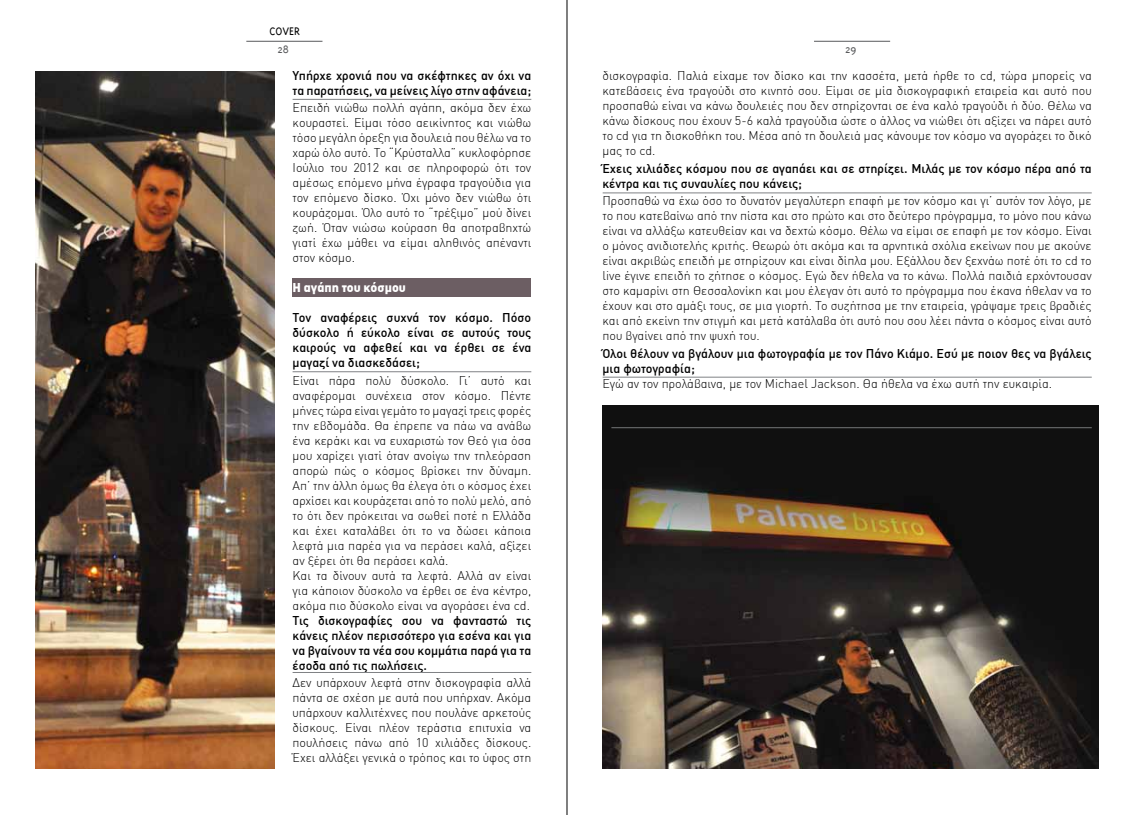
<style>
.page{position:relative;width:1134px;height:815px;background:#fff}
.page>*{position:absolute;margin:0;border:0;box-sizing:border-box;transform-origin:0 0}
.t1{font:300 12.5px/15px "DIN Greek";color:#000;text-align:justify}
.t2{font:12.5px/15px "DIN Greek Medium Alternate";color:#000}
.t3{font:12.5px "DIN Greek Black Alternate";color:#fff}
.t4{font:300 12.5px "Triplex Greek";color:#000}
.t5{font:300 12.5px "Triplex Greek";color:#58595b}
</style>
<div class="page">
<div style="left:293px;top:278px;width:238px;height:19px;background:#6c5e63"></div>
<hr style="left:246px;top:41px;width:76px;height:1px;background:#58595b">
<hr style="left:814px;top:41px;width:76px;height:1px;background:#58595b">
<img style="left:35px;top:71px;width:240px;height:698px">
<img style="left:603px;top:405px;width:495px;height:364px">
<hr style="left:611px;top:427px;width:481px;height:1px;background:#757779">
<hr style="left:293px;top:99px;width:238px;height:1px;background:#808285">
<hr style="left:293px;top:371px;width:238px;height:1px;background:#808285">
<hr style="left:293px;top:672px;width:238px;height:1px;background:#808285">
<hr style="left:603px;top:377px;width:489px;height:1px;background:#808285">
<hr style="left:603px;top:193px;width:489px;height:1px;background:#808285">
<hr style="left:566px;top:0;width:1px;height:815px;background:#000">
<p class="t4" style="left:270px;top:24px;width:32px">COVER</p>
<p class="t2" style="left:293px;top:68px;width:240px">Υπήρχε χρονιά που να σκέφτηκες αν όχι να τα παρατήσεις, να μείνεις λίγο στην αφάνεια;</p>
<p class="t1" style="left:293px;top:100px;width:240px">Επειδή νιώθω πολλή αγάπη, ακόμα δεν έχω κουραστεί. Είμαι τόσο αεικίνητος και νιώθω τόσο μεγάλη όρεξη για δουλειά που θέλω να το χαρώ όλο αυτό. Το “Κρύσταλλα” κυκλοφόρησε Ιούλιο του 2012 και σε πληροφορώ ότι τον αμέσως επόμενο μήνα έγραφα τραγούδια για τον επόμενο δίσκο. Όχι μόνο δεν νιώθω ότι κουράζομαι. Όλο αυτό το “τρέξιμο” μού δίνει ζωή. Όταν νιώσω κούραση θα αποτραβηχτώ γιατί έχω μάθει να είμαι αληθινός απέναντι στον κόσμο.</p>
<p class="t3" style="left:293px;top:280px;width:115px">Η αγάπη του κόσμου</p>
<p class="t2" style="left:293px;top:310px;width:240px;text-align:justify">Τον αναφέρεις συχνά τον κόσμο. Πόσο δύσκολο ή εύκολο είναι σε αυτούς τους καιρούς να αφεθεί και να έρθει σε ένα μαγαζί να διασκεδάσει;</p>
<p class="t1" style="left:293px;top:373px;width:240px;text-align:left">Είναι πάρα πολύ δύσκολο. Γι’ αυτό και αναφέρομαι συνέχεια στον κόσμο. Πέντε μήνες τώρα είναι γεμάτο το μαγαζί τρεις φορές την εβδομάδα. Θα έπρεπε να πάω να ανάβω ένα κεράκι και να ευχαριστώ τον Θεό για όσα μου χαρίζει γιατί όταν ανοίγω την τηλεόραση απορώ πώς ο κόσμος βρίσκει την δύναμη.<br>Απ’ την άλλη όμως θα έλεγα ότι ο κόσμος έχει αρχίσει και κουράζεται από το πολύ μελό, από το ότι δεν πρόκειται να σωθεί ποτέ η Ελλάδα και έχει καταλάβει ότι το να δώσει κάποια λεφτά μια παρέα για να περάσει καλά, αξίζει αν ξέρει ότι θα περάσει καλά.<br>Και τα δίνουν αυτά τα λεφτά. Αλλά αν είναι για κάποιον δύσκολο να έρθει σε ένα κέντρο, ακόμα πιο δύσκολο είναι να αγοράσει ένα cd.</p>
<p class="t2" style="left:293px;top:613px;width:240px;text-align:justify">Τις δισκογραφίες σου να φανταστώ τις κάνεις πλέον περισσότερο για εσένα και για να βγαίνουν τα νέα σου κομμάτια παρά για τα έσοδα από τις πωλήσεις.</p>
<p class="t1" style="left:293px;top:675px;width:240px">Δεν υπάρχουν λεφτά στην δισκογραφία αλλά πάντα σε σχέση με αυτά που υπήρχαν. Ακόμα υπάρχουν καλλιτέχνες που πουλάνε αρκετούς δίσκους. Είναι πλέον τεράστια επιτυχία να πουλήσεις πάνω από 10 χιλιάδες δίσκους.<br>Έχει αλλάξει γενικά ο τρόπος και το ύφος στη</p>
<p class="t5" style="left:278px;top:43px;width:13px">28</p>
<p class="t5" style="left:845px;top:43px;width:12px">29</p>
<p class="t1" style="left:602px;top:68px;width:491px">δισκογραφία. Παλιά είχαμε τον δίσκο και την κασσέτα, μετά ήρθε το cd, τώρα μπορείς να κατεβάσεις ένα τραγούδι στο κινητό σου. Είμαι σε μία δισκογραφική εταιρεία και αυτό που προσπαθώ είναι να κάνω δουλειές που δεν στηρίζονται σε ένα καλό τραγούδι ή δύο. Θέλω να κάνω δίσκους που έχουν 5-6 καλά τραγούδια ώστε ο άλλος να νιώθει ότι αξίζει να πάρει αυτό το cd για τη δισκοθήκη του. Μέσα από τη δουλειά μας κάνουμε τον κόσμο να αγοράζει το δικό μας το cd.</p>
<p class="t2" style="left:602px;top:161px;width:491px">Έχεις χιλιάδες κόσμου που σε αγαπάει και σε στηρίζει. Μιλάς με τον κόσμο πέρα από τα κέντρα και τις συναυλίες που κάνεις;</p>
<p class="t1" style="left:602px;top:193px;width:491px">Προσπαθώ να έχω όσο το δυνατόν μεγαλύτερη επαφή με τον κόσμο και γι’ αυτόν τον λόγο, με το που κατεβαίνω από την πίστα και στο πρώτο και στο δεύτερο πρόγραμμα, το μόνο που κάνω είναι να αλλάξω κατευθείαν και να δεχτώ κόσμο. Θέλω να είμαι σε επαφή με τον κόσμο. Είναι ο μόνος ανιδιοτελής κριτής. Θεωρώ ότι ακόμα και τα αρνητικά σχόλια εκείνων που με ακούνε είναι ακριβώς επειδή με στηρίζουν και είναι δίπλα μου. Εξάλλου δεν ξεχνάω ποτέ ότι το cd το live έγινε επειδή το ζήτησε ο κόσμος. Εγώ δεν ήθελα να το κάνω. Πολλά παιδιά ερχόντουσαν στο καμαρίνι στη Θεσσαλονίκη και μου έλεγαν ότι αυτό το πρόγραμμα που έκανα ήθελαν να το έχουν και στο αμάξι τους, σε μια γιορτή. Το συζήτησα με την εταιρεία, γράψαμε τρεις βραδιές και από εκείνη την στιγμή και μετά κατάλαβα ότι αυτό που σου λέει πάντα ο κόσμος είναι αυτό που βγαίνει από την ψυχή του.</p>
<p class="t2" style="left:602px;top:346px;width:491px">Όλοι θέλουν να βγάλουν μια φωτογραφία με τον Πάνο Κιάμο. Εσύ με ποιον θες να βγάλεις μια φωτογραφία;</p>
<p class="t1" style="left:602px;top:376px;width:451px">Εγώ αν τον προλάβαινα, με τον Michael Jackson. Θα ήθελα να έχω αυτή την ευκαιρία.</p>
</div>
